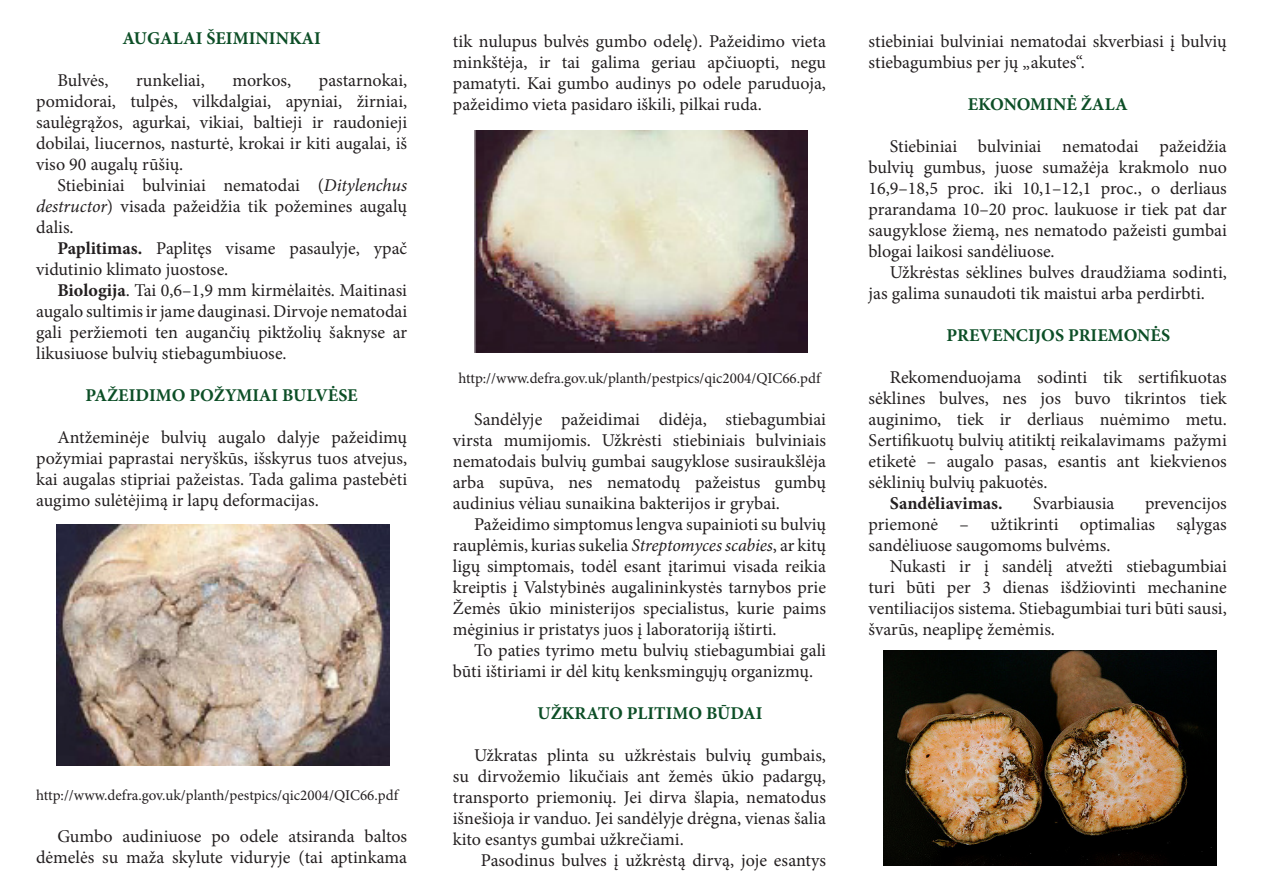
<style>
.page{position:relative;width:1263px;height:893px;background:#fff}
.page>*{position:absolute;margin:0;border:0;box-sizing:border-box;transform-origin:0 0}
.t1{font:18px/21px "Minion Pro";color:#231f20;text-align:justify}
.t2{font:700 18px "Minion Pro";color:#0c4e26}
.t3{font:700 18px "Minion Pro";color:#231f20}
.t4{font:15px "Minion Pro";color:#231f20}
.s1{font-style:italic}
.s2{font-weight:700}
</style>
<div class="page">
<img style="left:57px;top:525px;width:332px;height:241px">
<img style="left:474px;top:131px;width:333px;height:222px">
<img style="left:884px;top:651px;width:332px;height:215px">
<p class="t2" style="left:122px;top:25px;width:200px">AUGALAI ŠEIMININKAI</p>
<p class="t1" style="left:36px;top:70px;width:373px;text-indent:283px">pastarnokai, pomidorai, tulpės, vilkdalgiai, apyniai, žirniai, saulėgrąžos, agurkai, vikiai, baltieji ir raudonieji dobilai, liucernos, nasturtė, krokai ir kiti augalai, iš viso 90 augalų rūšių.</p>
<p class="t1" style="left:36px;top:175px;width:372px;text-indent:21px">Stiebiniai bulviniai nematodai (<span class="s1">Ditylenchus destructor</span>) visada pažeidžia tik požemines augalų dalis.</p>
<p class="t1" style="left:36px;top:238px;width:373px;text-indent:21px"><span class="s2">Paplitimas.</span> Paplitęs visame pasaulyje, ypač vidutinio klimato juostose.</p>
<p class="t1" style="left:36px;top:280px;width:372px;text-indent:21px"><span class="s2">Biologija</span>. Tai 0,6–1,9 mm kirmėlaitės. Maitinasi augalo sultimis ir jame dauginasi. Dirvoje nematodai gali peržiemoti ten augančių piktžolių šaknyse ar likusiuose bulvių stiebagumbiuose.</p>
<p class="t2" style="left:86px;top:382px;width:274px">PAŽEIDIMO POŽYMIAI BULVĖSE</p>
<p class="t1" style="left:36px;top:427px;width:373px;text-indent:21px">Antžeminėje bulvių augalo dalyje pažeidimų požymiai paprastai neryškūs, išskyrus tuos atvejus, kai augalas stipriai pažeistas. Tada galima pastebėti augimo sulėtėjimą ir lapų deformacijas.</p>
<p class="t1" style="left:57px;top:70px;width:53px">Bulvės,</p>
<p class="t1" style="left:136px;top:70px;width:70px">runkeliai,</p>
<p class="t1" style="left:232px;top:70px;width:60px">morkos,</p>
<p class="t4" style="left:36px;top:785px;width:364px">http://www.defra.gov.uk/planth/pestpics/qic2004/QIC66.pdf</p>
<p class="t1" style="left:36px;top:826px;width:372px;text-align:right">Gumbo audiniuose po odele atsiranda baltos dėmelės su maža skylute viduryje (tai aptinkama</p>
<p class="t1" style="left:453px;top:30px;width:375px">tik nulupus bulvės gumbo odelę). Pažeidimo vieta minkštėja, ir tai galima geriau apčiuopti, negu pamatyti. Kai gumbo audinys po odele paruduoja, pažeidimo vieta pasidaro iškili, pilkai ruda.</p>
<p class="t4" style="left:458px;top:368px;width:364px">http://www.defra.gov.uk/planth/pestpics/qic2004/QIC66.pdf</p>
<p class="t1" style="left:453px;top:408px;width:375px;text-indent:21px">Sandėlyje pažeidimai didėja, stiebagumbiai virsta mumijomis. Užkrėsti stiebiniais bulviniais nematodais bulvių gumbai saugyklose susiraukšlėja arba supūva, nes nematodų pažeistus gumbų audinius vėliau sunaikina bakterijos ir grybai.</p>
<p class="t1" style="left:453px;top:513px;width:375px;text-indent:21px">Pažeidimo simptomus lengva supainioti su bulvių rauplėmis, kurias sukelia <span class="s1">Streptomyces scabies</span>, ar kitų ligų simptomais, todėl esant įtarimui visada reikia kreiptis į Valstybinės augalininkystės tarnybos prie Žemės ūkio ministerijos specialistus, kurie paims mėginius ir pristatys juos į laboratoriją ištirti.</p>
<p class="t1" style="left:453px;top:639px;width:375px;text-indent:21px">To paties tyrimo metu bulvių stiebagumbiai gali būti ištiriami ir dėl kitų kenksmingųjų organizmų.</p>
<p class="t2" style="left:538px;top:700px;width:226px">UŽKRATO PLITIMO BŪDAI</p>
<p class="t1" style="left:453px;top:744px;width:375px;text-indent:21px">Užkratas plinta su užkrėstais bulvių gumbais, su dirvožemio likučiais ant žemės ūkio padargų, transporto priemonių. Jei dirva šlapia, nematodus išnešioja ir vanduo. Jei sandėlyje drėgna, vienas šalia kito esantys gumbai užkrečiami.</p>
<p class="t1" style="left:481px;top:849px;width:346px">Pasodinus bulves į užkrėstą dirvą, joje esantys</p>
<p class="t1" style="left:868px;top:30px;width:360px">stiebiniai bulviniai nematodai skverbiasi į bulvių stiebagumbius per jų „akutes“.</p>
<p class="t2" style="left:968px;top:91px;width:162px">EKONOMINĖ ŽALA</p>
<p class="t1" style="left:868px;top:135px;width:360px;text-align:right">Stiebiniai bulviniai nematodai pažeidžia bulvių gumbus, juose sumažėja krakmolo nuo</p>
<p class="t1" style="left:868px;top:177px;width:360px">16,9–18,5 proc. iki 10,1–12,1 proc., o derliaus prarandama 10–20 proc. laukuose ir tiek pat dar saugyklose žiemą, nes nematodo pažeisti gumbai blogai laikosi sandėliuose.</p>
<p class="t1" style="left:868px;top:261px;width:360px;text-indent:21px">Užkrėstas sėklines bulves draudžiama sodinti, jas galima sunaudoti tik maistui arba perdirbti.</p>
<p class="t2" style="left:946px;top:322px;width:225px">PREVENCIJOS PRIEMONĖS</p>
<p class="t1" style="left:868px;top:366px;width:360px;text-indent:21px">Rekomenduojama sodinti tik sertifikuotas sėklines bulves, nes jos buvo tikrintos tiek auginimo, tiek ir derliaus nuėmimo metu.<br>Sertifikuotų bulvių atitiktį reikalavimams pažymi etiketė – augalo pasas, esantis ant kiekvienos sėklinių bulvių pakuotės.</p>
<p class="t3" style="left:890px;top:490px;width:114px">Sandėliavimas.</p>
<p class="t1" style="left:1033px;top:492px;width:83px">Svarbiausia</p>
<p class="t1" style="left:868px;top:492px;width:360px;text-indent:276px">prevencijos priemonė – užtikrinti optimalias sąlygas sandėliuose saugomoms bulvėms.</p>
<p class="t1" style="left:868px;top:555px;width:360px;text-indent:21px">Nukasti ir į sandėlį atvežti stiebagumbiai turi būti per 3 dienas išdžiovinti mechanine ventiliacijos sistema. Stiebagumbiai turi būti sausi, švarūs, neaplipę žemėmis.</p>
</div>
